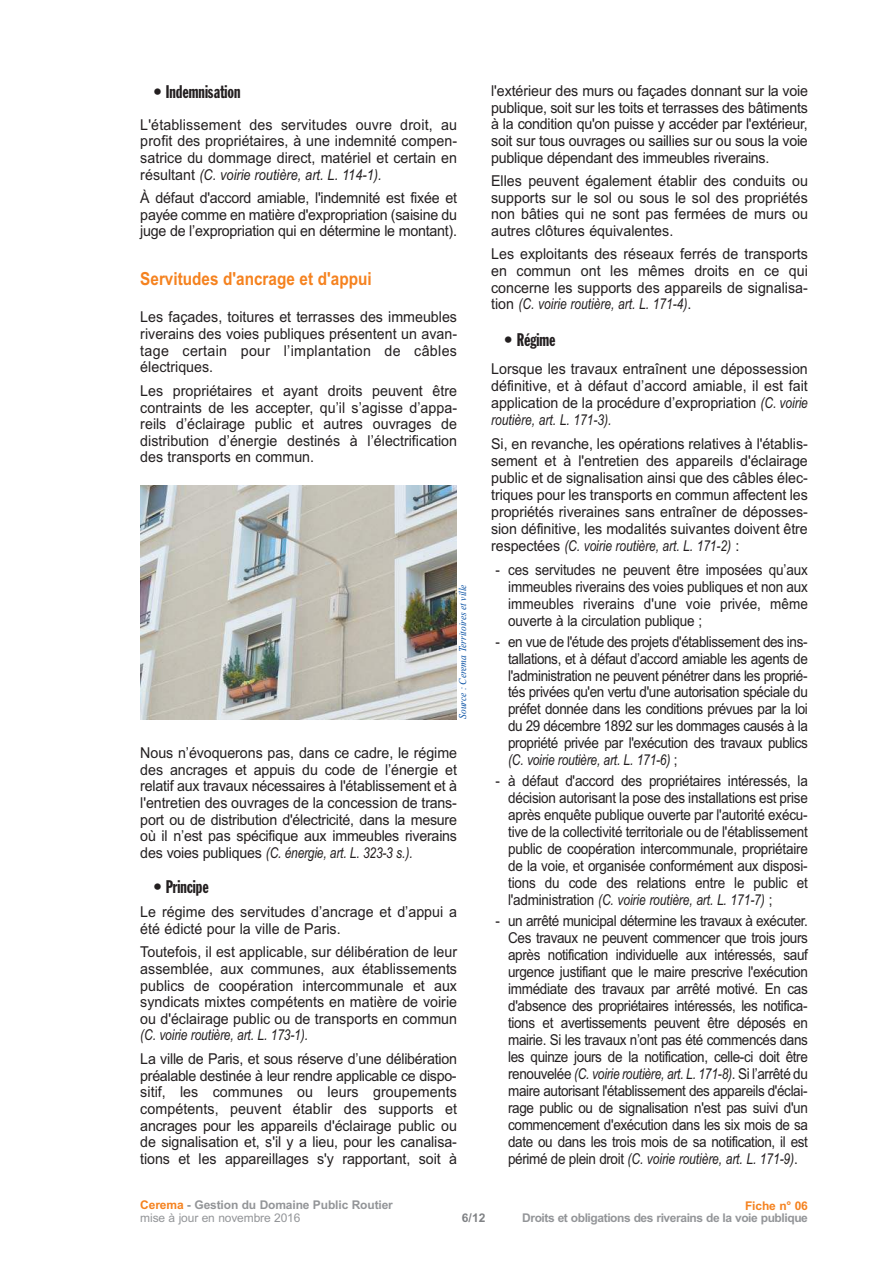
<style>
.page{position:relative;width:893px;height:1263px;background:#fff}
.page>*{position:absolute;margin:0;border:0;box-sizing:border-box;transform-origin:0 0}
.t1{font:18px "Franklin Gothic Extra Cond";color:#231f20}
.t2{font:700 18px "Arial";color:#f5821f;scale:.85 1}
.t3{font:15px/16.6px "Arial";letter-spacing:-.005em;color:#231f20;text-align:justify;scale:.95 1}
.t4{font:15px/17px "Arial";letter-spacing:-.005em;color:#231f20;text-align:justify;scale:.9 1}
.t5{font:italic 15px "Arial";letter-spacing:-.01em;color:#231f20;scale:.8 1}
.t6{font:700 12px/13.5px "Arial";letter-spacing:-.01em;color:#939598}
.t7{font:700 12px "Arial";letter-spacing:-.035em;color:#939598}
.t8{font:700 12px "Arial";letter-spacing:-.01em;color:#f5821f}
.t9{font:700 12px "Arial";color:#808285}
.t10{font:italic 10.5px "Times New Roman";color:#034da2;scale:.9 1}
.s1{font-style:italic}
.s2{color:#f5821f}
.s3{font-weight:400}
</style>
<div class="page">
<img style="left:141px;top:485px;width:315px;height:235px">
<p class="t1" style="left:153px;top:85px;width:89px">• Indemnisation</p>
<p class="t3" style="left:140px;top:118px;width:335px">L'établissement des servitudes ouvre droit, au profit des propriétaires, à une indemnité compen&shy;satrice du dommage direct, matériel et certain en résultant <span class="s1">(C. voirie routière, art. L. 114-1).</span></p>
<p class="t3" style="left:140px;top:191px;width:335px">À défaut d'accord amiable, l'indemnité est fixée et payée comme en matière d'expropriation (saisine du juge de l’expropriation qui en détermine le montant).</p>
<p class="t2" style="left:140px;top:273px;width:274px">Servitudes d'ancrage et d'appui</p>
<p class="t3" style="left:140px;top:310px;width:335px">Les façades, toitures et terrasses des immeubles riverains des voies publiques présentent un avan&shy;tage certain pour l’implantation de câbles électriques.</p>
<p class="t3" style="left:140px;top:384px;width:335px">Les propriétaires et ayant droits peuvent être contraints de les accepter, qu’il s’agisse d’appa&shy;reils d’éclairage public et autres ouvrages de distribution d’énergie destinés à l’électrification des transports en commun.</p>
<p class="t3" style="left:491px;top:84px;width:335px">l'extérieur des murs ou façades donnant sur la voie publique, soit sur les toits et terrasses des bâtiments à la condition qu'on puisse y accéder par l'extérieur, soit sur tous ouvrages ou saillies sur ou sous la voie publique dépendant des immeubles riverains.</p>
<p class="t3" style="left:491px;top:174px;width:335px">Elles peuvent également établir des conduits ou supports sur le sol ou sous le sol des propriétés non bâties qui ne sont pas fermées de murs ou autres clôtures équivalentes.</p>
<p class="t3" style="left:491px;top:247px;width:335px">Les exploitants des réseaux ferrés de transports en commun ont les mêmes droits en ce qui concerne les supports des appareils de signalisa&shy;tion <span class="s1">(C. voirie routière, art. L. 171-4)</span>.</p>
<p class="t1" style="left:504px;top:334px;width:53px">• Régime</p>
<p class="t3" style="left:491px;top:362px;width:335px">Lorsque les travaux entraînent une dépossession définitive, et à défaut d’accord amiable, il est fait application de la procédure d’expropriation <span class="s1">(C. voirie routière, art. L. 171-3).</span></p>
<p class="t3" style="left:491px;top:436px;width:335px;line-height:17.1px">Si, en revanche, les opérations relatives à l'établis&shy;sement et à l'entretien des appareils d'éclairage public et de signalisation ainsi que des câbles élec&shy;triques pour les transports en commun affectent les propriétés riveraines sans entraîner de déposses&shy;sion définitive, les modalités suivantes doivent être respectées <span class="s1">(C. voirie routière, art. L. 171-2)</span> :</p>
<p class="t4" style="left:508px;top:563px;width:335px;text-indent:-13px">- ces servitudes ne peuvent être imposées qu’aux immeubles riverains des voies publiques et non aux immeubles riverains d'une voie privée, même ouverte à la circulation publique ;</p>
<p class="t4" style="left:508px;top:634px;width:335px;text-indent:-13px">- en vue de l'étude des projets d'établissement des ins&shy;tallations, et à défaut d’accord amiable les agents de l'administration ne peuvent pénétrer dans les proprié&shy;tés privées qu'en vertu d'une autorisation spéciale du préfet donnée dans les conditions prévues par la loi du 29 décembre 1892 sur les dommages causés à la propriété privée par l'exécution des travaux publics <span class="s1">(C. voirie routière, art. L. 171-6)</span> ;</p>
<p class="t4" style="left:508px;top:774px;width:335px;text-indent:-13px">- à défaut d'accord des propriétaires intéressés, la décision autorisant la pose des installations est prise après enquête publique ouverte par l'autorité exécu&shy;tive de la collectivité territoriale ou de l'établissement public de coopération intercommunale, propriétaire de la voie, et organisée conformément aux disposi&shy;tions du code des relations entre le public et l'administration <span class="s1">(C. voirie routière, art. L. 171-7)</span> ;</p>
<p class="t4" style="left:508px;top:914px;width:335px;text-indent:-13px">- un arrêté municipal détermine les travaux à exécuter.<br>Ces travaux ne peuvent commencer que trois jours après notification individuelle aux intéressés, sauf urgence justifiant que le maire prescrive l'exécution immédiate des travaux par arrêté motivé. En cas d'absence des propriétaires intéressés, les notifica&shy;tions et avertissements peuvent être déposés en mairie. Si les travaux n’ont pas été commencés dans les quinze jours de la notification, celle-ci doit être renouvelée <span class="s1">(C. voirie routière, art. L. 171-8)</span>. Si l’arrêté du maire autorisant l'établissement des appareils d'éclai&shy;rage public ou de signalisation n'est pas suivi d'un commencement d'exécution dans les six mois de sa date ou dans les trois mois de sa notification, il est périmé de plein droit <span class="s1">(C. voirie routière, art. L. 171-9)</span>.</p>
<p class="t8" style="left:745px;top:1201px;width:64px">Fiche n° 06</p>
<p class="t7" style="left:522px;top:1213px;width:287px">Droits et obligations des riverains de la voie publique</p>
<p class="t10" style="left:456px;top:719px;width:151px;rotate:-90deg">Source : Cerema Territoires et ville</p>
<p class="t3" style="left:140px;top:746px;width:335px">Nous n’évoquerons pas, dans ce cadre, le régime des ancrages et appuis du code de l’énergie et relatif aux travaux nécessaires à l'établissement et à l'entretien des ouvrages de la concession de trans&shy;port ou de distribution d'électricité, dans la mesure où il n’est pas spécifique aux immeubles riverains des voies publiques <span class="s1">(C. énergie, art. L. 323-3 s.).</span></p>
<p class="t1" style="left:153px;top:880px;width:57px">• Principe</p>
<p class="t3" style="left:140px;top:905px;width:335px">Le régime des servitudes d’ancrage et d’appui a été édicté pour la ville de Paris.</p>
<p class="t3" style="left:140px;top:945px;width:335px">Toutefois, il est applicable, sur délibération de leur assemblée, aux communes, aux établissements publics de coopération intercommunale et aux syndicats mixtes compétents en matière de voirie ou d'éclairage public ou de transports en commun</p>
<p class="t5" style="left:140px;top:1026px;width:211px">(C. voirie routière, art. L. 173-1).</p>
<p class="t3" style="left:140px;top:1052px;width:335px">La ville de Paris, et sous réserve d’une délibération préalable destinée à leur rendre applicable ce dispo&shy;sitif, les communes ou leurs groupements compétents, peuvent établir des supports et ancrages pour les appareils d'éclairage public ou de signalisation et, s'il y a lieu, pour les canalisa&shy;tions et les appareillages s'y rapportant, soit à</p>
<p class="t6" style="left:140px;top:1199px;width:254px"><span class="s2">Cerema</span> - Gestion du Domaine Public Routier <span class="s3">mise à jour en novembre 2016</span></p>
<p class="t9" style="left:462px;top:1213px;width:25px">6/12</p>
</div>
